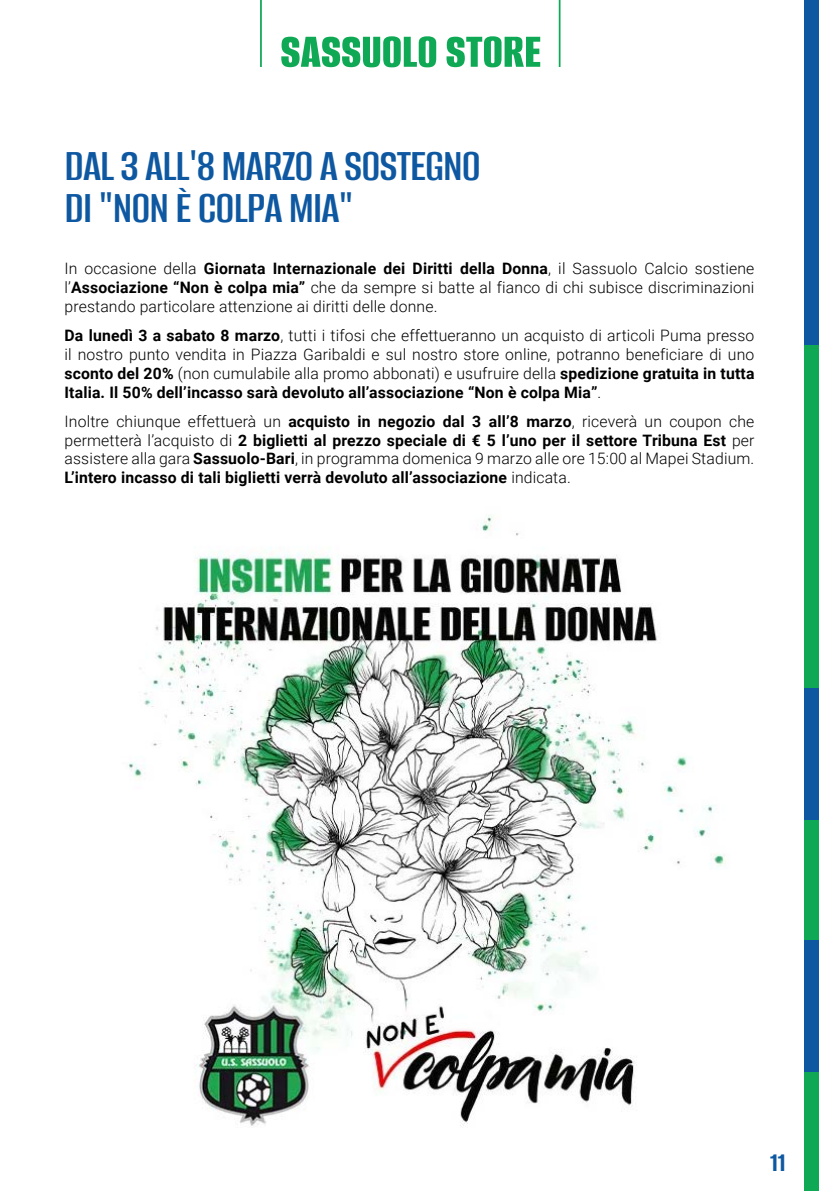
<style>
.page{position:relative;width:819px;height:1191px;background:#fff}
.page>*{position:absolute;margin:0;border:0;box-sizing:border-box;transform-origin:0 0}
.t1{font:100 50.75px "Alumni Sans";color:#0fa855}
.t2{font:100 47.25px/42px "Alumni Sans";letter-spacing:-.02em;color:#0e58a2}
.t3{font:100 28px "Alumni Sans";color:#0e58a2}
.t4{font:300 15.75px/18.9px "Roboto";letter-spacing:.01em;color:#000;text-align:justify}
.t5{font:700 15.75px/18.9px "Roboto";letter-spacing:.01em;color:#000;text-align:justify}
.s1{font-weight:700}
.s2{font-weight:300}
</style>
<div class="page">
<div style="left:804px;top:344px;width:15px;height:344px;background:#0fa855"></div>
<div style="left:804px;top:0;width:15px;height:344px;background:#0e58a2"></div>
<div style="left:804px;top:688px;width:15px;height:132px;background:#0e58a2"></div>
<div style="left:804px;top:820px;width:15px;height:120px;background:#0fa855"></div>
<div style="left:804px;top:1072px;width:15px;height:119px;background:#0fa855"></div>
<div style="left:804px;top:940px;width:15px;height:132px;background:#0e58a2"></div>
<hr style="left:260px;top:0;width:2px;height:67px;background:#0fa855">
<hr style="left:558px;top:0;width:2px;height:67px;background:#0fa855">
<img style="left:129px;top:514px;width:597px;height:612px">
<h1 class="t1" style="left:280px;top:26px;width:262px">SASSUOLO STORE</h1>
<h2 class="t2" style="left:64px;top:147px;width:418px">DAL 3 ALL'8 MARZO A SOSTEGNO<br>DI "NON È COLPA MIA"</h2>
<p class="t4" style="left:64px;top:259px;width:691px">In occasione della <span class="s1">Giornata Internazionale dei Diritti della Donna</span>, il Sassuolo Calcio sostiene l’<span class="s1">Associazione “Non è colpa mia”</span> che da sempre si batte al fianco di chi subisce discriminazioni prestando particolare attenzione ai diritti delle donne.</p>
<p class="t4" style="left:64px;top:325px;width:691px"><span class="s1">Da lunedì 3 a sabato 8 marzo</span>, tutti i tifosi che effettueranno un acquisto di articoli Puma presso il nostro punto vendita in Piazza Garibaldi e sul nostro store online, potranno beneficiare di uno <span class="s1">sconto del 20%</span> (non cumulabile alla promo abbonati) e usufruire della <span class="s1">spedizione gratuita in tutta Italia. Il 50% dell’incasso sarà devoluto all’associazione “Non è colpa Mia”</span>.</p>
<p class="t5" style="left:64px;top:411px;width:691px"><span class="s2">Inoltre chiunque effettuerà un</span> acquisto in negozio dal 3 all’8 marzo<span class="s2">, riceverà un coupon che permetterà l’acquisto di</span> 2 biglietti al prezzo speciale di € 5 l’uno per il settore Tribuna Est <span class="s2">per assistere alla gara</span> Sassuolo-Bari<span class="s2">, in programma domenica 9 marzo alle ore 15:00 al Mapei Stadium.<br></span>L’intero incasso di tali biglietti verrà devoluto all’associazione <span class="s2">indicata.</span></p>
<h3 class="t3" style="left:770px;top:1148px;width:17px">11</h3>
</div>
